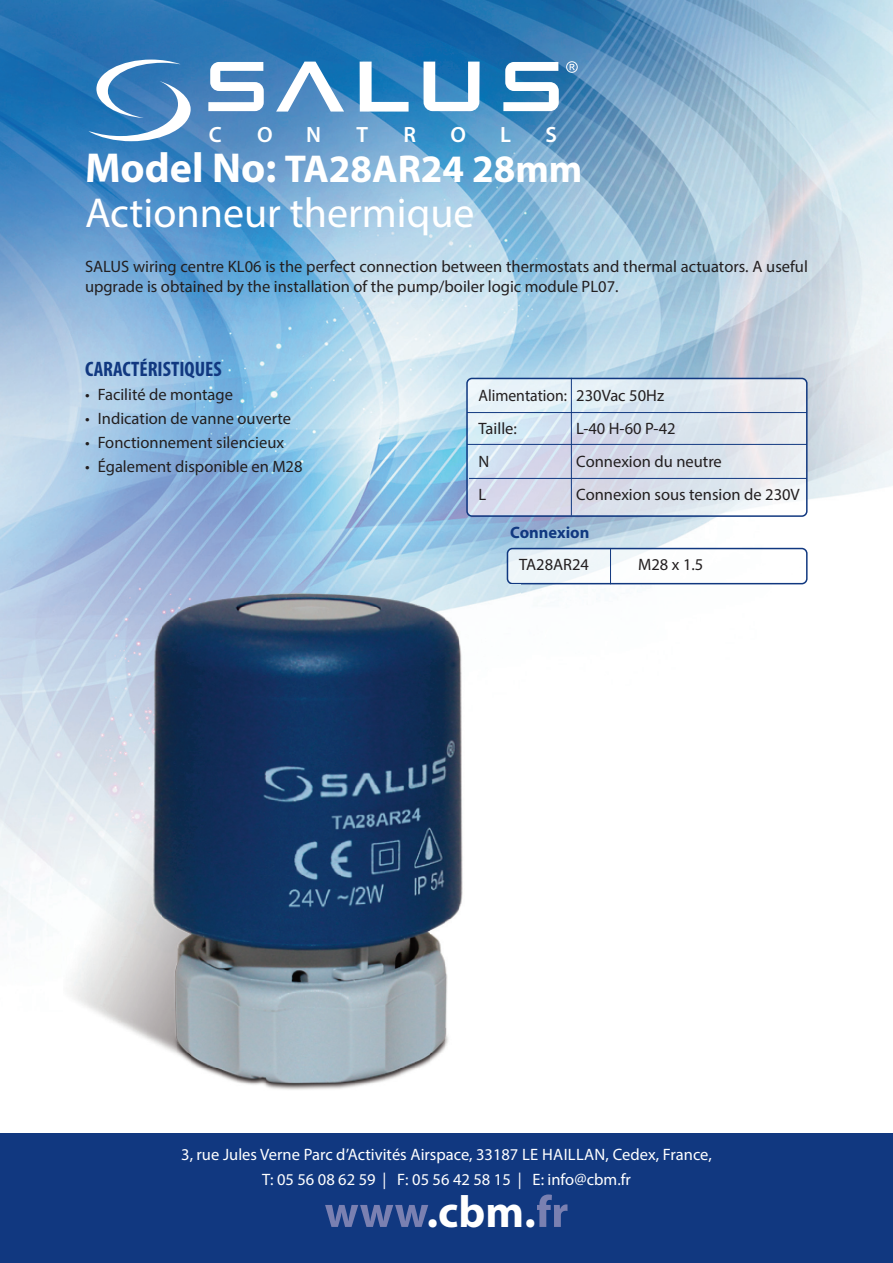
<style>
.page{position:relative;width:893px;height:1263px;background:#fff}
.page>*{position:absolute;margin:0;border:0;box-sizing:border-box;transform-origin:0 0}
.t1{font:700 45px "Myriad Pro";color:#fff}
.t2{font:42px "Myriad Pro";color:#fff}
.t3{font:700 39px "Myriad Pro";color:#fff}
.t4{font:600 22.2px "Myriad Pro";color:#fff}
.t5{font:700 condensed 21px "Myriad Pro";color:#113880}
.t6{font:16.5px/19.5px "Myriad Pro";color:#231f20}
.t7{font:16.5px/25.5px "Myriad Pro";color:#fff;text-align:center}
.t8{font:16.5px/33px "Myriad Pro";color:#231f20;scale:.95 1}
.t9{font:700 16.5px "Myriad Pro";color:#113880}
.s1{font-size:42px}
</style>
<div class="page">
<img style="left:0;top:0;width:893px;height:1134px">
<div style="left:0;top:1134px;width:893px;height:129px;background:#113880"></div>
<svg style="left:325px;top:1205px;width:103px;height:22px"></svg>
<svg style="left:537px;top:1194px;width:30px;height:33px"></svg>
<svg style="left:208px;top:62px;width:56px;height:49px"></svg>
<svg style="left:503px;top:62px;width:56px;height:49px"></svg>
<svg style="left:424px;top:62px;width:56px;height:49px"></svg>
<svg style="left:276px;top:62px;width:68px;height:50px"></svg>
<svg style="left:360px;top:62px;width:49px;height:50px"></svg>
<svg style="left:566px;top:61px;width:12px;height:12px"></svg>
<svg style="left:88px;top:60px;width:103px;height:81px"></svg>
<svg style="left:466px;top:378px;width:342px;height:139px;background:#d6dfeb"></svg>
<svg style="left:507px;top:548px;width:301px;height:36px"></svg>
<hr style="left:571px;top:378px;width:1px;height:138px;background:#113880">
<hr style="left:610px;top:548px;width:1px;height:36px;background:#113880">
<hr style="left:467px;top:412px;width:340px;height:1px;background:#113880">
<hr style="left:467px;top:444px;width:340px;height:1px;background:#113880">
<hr style="left:469px;top:478px;width:338px;height:1px;background:#113880">
<img style="left:64px;top:585px;width:456px;height:514px">
<h3 class="t4" style="left:209px;top:121px;width:15px">C</h3>
<h3 class="t4" style="left:257px;top:121px;width:17px">O</h3>
<h3 class="t4" style="left:306px;top:121px;width:16px">N</h3>
<h3 class="t4" style="left:356px;top:121px;width:13px">T</h3>
<h3 class="t4" style="left:403px;top:121px;width:14px">R</h3>
<h3 class="t4" style="left:450px;top:121px;width:17px">O</h3>
<h3 class="t4" style="left:500px;top:121px;width:12px">L</h3>
<h3 class="t4" style="left:545px;top:121px;width:13px">S</h3>
<h3 class="t3" style="left:85px;top:146px;width:499px"><span class="s1">Model No:</span> TA28AR24 28mm</h3>
<h2 class="t2" style="left:85px;top:198px;width:391px">Actionneur thermique</h2>
<p class="t6" style="left:85px;top:258px;width:724px">SALUS wiring centre KL06 is the perfect connection between thermostats and thermal actuators. A useful upgrade is obtained by the installation of the pump/boiler logic module PL07.</p>
<p class="t5" style="left:85px;top:357px;width:138px">CARACTÉRISTIQUES</p>
<p class="t6" style="left:85px;top:386px;width:150px">• Facilité de montage</p>
<p class="t6" style="left:85px;top:410px;width:208px">• Indication de vanne ouverte</p>
<p class="t6" style="left:85px;top:434px;width:201px">• Fonctionnement silencieux</p>
<p class="t6" style="left:85px;top:458px;width:219px">• Également disponible en M28</p>
<p class="t8" style="left:478px;top:381px;width:197px">Alimentation: 230Vac 50Hz<br>Taille:</p>
<p class="t6" style="left:576px;top:420px;width:101px">L-40 H-60 P-42</p>
<p class="t6" style="left:478px;top:453px;width:12px">N</p>
<p class="t6" style="left:576px;top:453px;width:147px">Connexion du neutre</p>
<p class="t6" style="left:478px;top:486px;width:9px">L</p>
<p class="t6" style="left:576px;top:486px;width:225px">Connexion sous tension de 230V</p>
<p class="t9" style="left:510px;top:523px;width:81px">Connexion</p>
<p class="t6" style="left:519px;top:557px;width:71px">TA28AR24</p>
<p class="t6" style="left:638px;top:557px;width:67px">M28 x 1.5</p>
<p class="t7" style="left:181px;top:1143px;width:532px">3, rue Jules Verne Parc d’Activités Airspace, 33187 LE HAILLAN, Cedex, France,<br>T: 05 56 08 62 59 | F: 05 56 42 58 15 | E: info@cbm.fr</p>
<h1 class="t1" style="left:427px;top:1185px;width:111px">.cbm.</h1>
</div>
